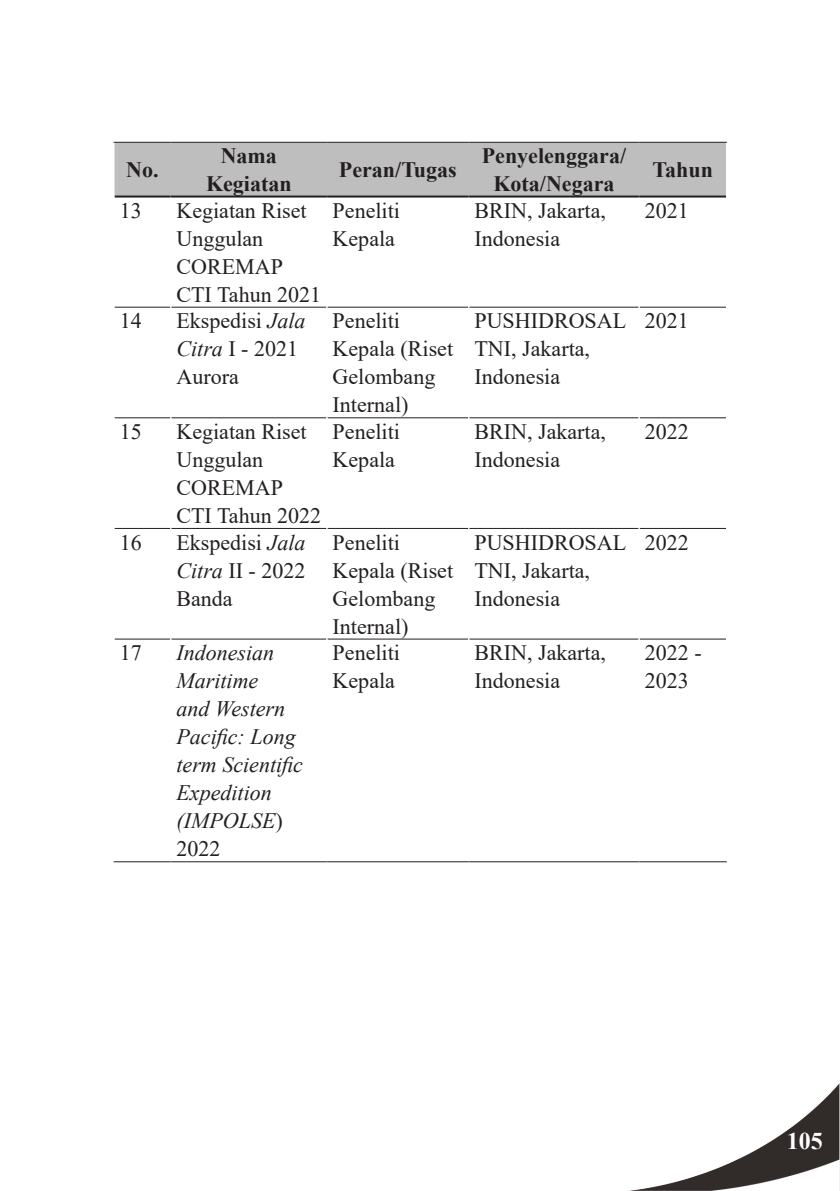
<style>
.page{position:relative;width:840px;height:1191px;background:#fff}
.page>*{position:absolute;margin:0;border:0;box-sizing:border-box;transform-origin:0 0}
.t1{font:700 24px "Times New Roman";color:#fff}
.t2{font:22px/28px "Times New Roman";color:#231f20}
.t3{font:italic 22px/28px "Times New Roman";color:#231f20}
.t4{font:700 22px/28px "Times New Roman";color:#231f20;text-align:center}
.s1{font-style:italic}
.s2{font-style:normal}
</style>
<div class="page">
<img style="left:629px;top:1084px;width:210px;height:107px">
<div style="left:114px;top:143px;width:611px;height:52px;background:#bfbebe"></div>
<hr style="left:113px;top:142px;width:58px;height:1px;background:#231f20">
<hr style="left:171px;top:142px;width:156px;height:1px;background:#231f20">
<hr style="left:327px;top:142px;width:141px;height:1px;background:#231f20">
<hr style="left:468px;top:142px;width:170px;height:1px;background:#231f20">
<hr style="left:638px;top:142px;width:88px;height:1px;background:#231f20">
<hr style="left:114px;top:307px;width:56px;height:1px;background:#231f20">
<hr style="left:171px;top:307px;width:155px;height:1px;background:#231f20">
<hr style="left:327px;top:307px;width:141px;height:1px;background:#231f20">
<hr style="left:469px;top:307px;width:169px;height:1px;background:#231f20">
<hr style="left:639px;top:307px;width:86px;height:1px;background:#231f20">
<hr style="left:114px;top:417px;width:56px;height:1px;background:#231f20">
<hr style="left:171px;top:417px;width:155px;height:1px;background:#231f20">
<hr style="left:327px;top:417px;width:141px;height:1px;background:#231f20">
<hr style="left:469px;top:417px;width:169px;height:1px;background:#231f20">
<hr style="left:639px;top:417px;width:86px;height:1px;background:#231f20">
<hr style="left:114px;top:528px;width:56px;height:1px;background:#231f20">
<hr style="left:171px;top:528px;width:155px;height:1px;background:#231f20">
<hr style="left:327px;top:528px;width:141px;height:1px;background:#231f20">
<hr style="left:469px;top:528px;width:169px;height:1px;background:#231f20">
<hr style="left:639px;top:528px;width:86px;height:1px;background:#231f20">
<hr style="left:114px;top:638px;width:56px;height:1px;background:#231f20">
<hr style="left:171px;top:638px;width:155px;height:1px;background:#231f20">
<hr style="left:327px;top:638px;width:141px;height:1px;background:#231f20">
<hr style="left:469px;top:638px;width:169px;height:1px;background:#231f20">
<hr style="left:639px;top:638px;width:86px;height:1px;background:#231f20">
<hr style="left:113px;top:861px;width:58px;height:1px;background:#231f20">
<hr style="left:171px;top:861px;width:156px;height:1px;background:#231f20">
<hr style="left:327px;top:861px;width:141px;height:1px;background:#231f20">
<hr style="left:468px;top:861px;width:170px;height:1px;background:#231f20">
<hr style="left:638px;top:861px;width:88px;height:1px;background:#231f20">
<hr style="left:114px;top:195px;width:57px;height:2px;background:#231f20">
<hr style="left:171px;top:195px;width:156px;height:2px;background:#231f20">
<hr style="left:327px;top:195px;width:141px;height:2px;background:#231f20">
<hr style="left:468px;top:195px;width:170px;height:2px;background:#231f20">
<hr style="left:638px;top:195px;width:87px;height:2px;background:#231f20">
<hr style="left:170px;top:143px;width:1px;height:52px;background:#bfbebe">
<hr style="left:326px;top:143px;width:1px;height:52px;background:#bfbebe">
<hr style="left:468px;top:143px;width:1px;height:52px;background:#bfbebe">
<hr style="left:638px;top:143px;width:1px;height:52px;background:#bfbebe">
<p class="t4" style="left:126px;top:155px;width:34px">No.</p>
<p class="t4" style="left:206px;top:141px;width:87px">Nama<br>Kegiatan</p>
<p class="t4" style="left:339px;top:155px;width:119px">Peran/Tugas</p>
<p class="t4" style="left:481px;top:141px;width:146px">Penyelenggara/<br>Kota/Negara</p>
<p class="t4" style="left:652px;top:155px;width:62px">Tahun</p>
<p class="t2" style="left:120px;top:195px;width:24px">13</p>
<p class="t2" style="left:176px;top:195px;width:146px">Kegiatan Riset<br>Unggulan<br>COREMAP<br>CTI Tahun 2021</p>
<p class="t2" style="left:332px;top:195px;width:69px">Peneliti<br>Kepala</p>
<p class="t2" style="left:474px;top:195px;width:133px">BRIN, Jakarta,<br>Indonesia</p>
<p class="t2" style="left:644px;top:195px;width:45px">2021</p>
<p class="t2" style="left:120px;top:306px;width:24px">14</p>
<p class="t2" style="left:176px;top:306px;width:130px">Ekspedisi <span class="s1">Jala<br>Citra</span> I - 2021<br>Aurora</p>
<p class="t2" style="left:332px;top:306px;width:122px">Peneliti<br>Kepala (Riset<br>Gelombang<br>Internal)</p>
<p class="t2" style="left:474px;top:306px;width:153px">PUSHIDROSAL<br>TNI, Jakarta,<br>Indonesia</p>
<p class="t2" style="left:644px;top:306px;width:45px">2021</p>
<p class="t2" style="left:120px;top:417px;width:24px">15</p>
<p class="t2" style="left:176px;top:417px;width:146px">Kegiatan Riset<br>Unggulan<br>COREMAP<br>CTI Tahun 2022</p>
<p class="t2" style="left:332px;top:417px;width:69px">Peneliti<br>Kepala</p>
<p class="t2" style="left:474px;top:417px;width:133px">BRIN, Jakarta,<br>Indonesia</p>
<p class="t2" style="left:644px;top:417px;width:45px">2022</p>
<p class="t2" style="left:120px;top:527px;width:24px">16</p>
<p class="t2" style="left:176px;top:527px;width:130px;text-align:justify">Ekspedisi <span class="s1">Jala Citra</span> II - 2022<br>Banda</p>
<p class="t2" style="left:332px;top:527px;width:122px">Peneliti<br>Kepala (Riset<br>Gelombang<br>Internal)</p>
<p class="t2" style="left:474px;top:527px;width:153px">PUSHIDROSAL<br>TNI, Jakarta,<br>Indonesia</p>
<p class="t2" style="left:644px;top:527px;width:45px">2022</p>
<p class="t2" style="left:120px;top:638px;width:24px">17</p>
<p class="t3" style="left:176px;top:638px;width:128px">Indonesian<br>Maritime<br>and Western<br>Pacific: Long term Scientific<br>Expedition (IMPOLSE<span class="s2">)<br>2022</span></p>
<p class="t2" style="left:332px;top:638px;width:69px">Peneliti<br>Kepala</p>
<p class="t2" style="left:474px;top:638px;width:133px">BRIN, Jakarta,<br>Indonesia</p>
<p class="t2" style="left:644px;top:638px;width:58px">2022 -<br>2023</p>
<p class="t1" style="left:786px;top:1123px;width:37px">105</p>
</div>
